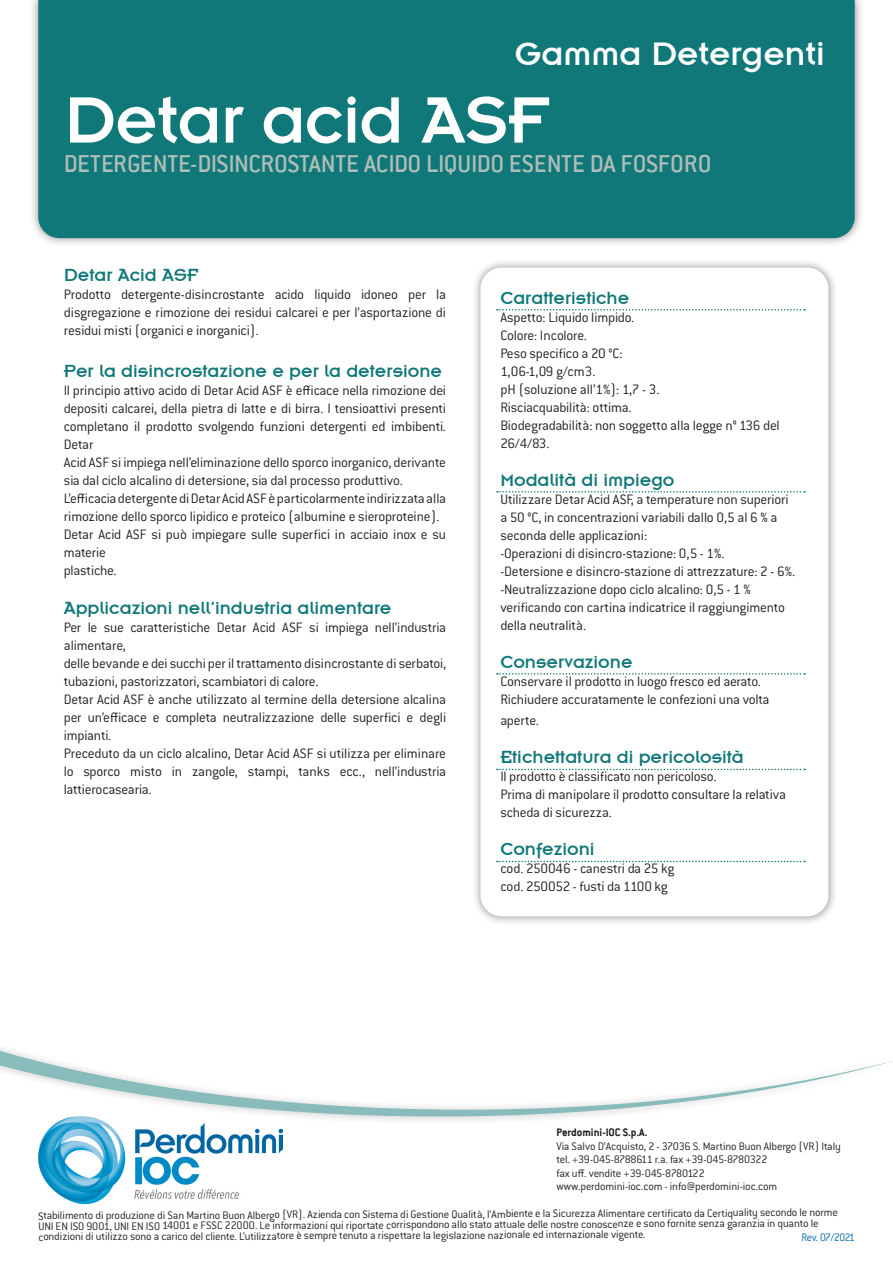
<style>
.page{position:relative;width:893px;height:1263px;background:#fff}
.page>*{position:absolute;margin:0;border:0;box-sizing:border-box;transform-origin:0 0}
._1_NOME_PRODOTTO{font:72px "Insignia";letter-spacing:-.01em;color:#fff}
.t1{font:36px "Insignia";color:#fff}
._1_NOME_PRODOTTO-2{font:500 27px "Conduit ITC";letter-spacing:-.005em;color:#afbeb8}
._6_H4{font:19.5px "Insignia A";color:#117879}
.t2{font:15px/18px "Conduit ITC Light";letter-spacing:-.015em;color:#231f20}
.pié_pagina{font:12px/10.8px "Conduit ITC Light";letter-spacing:-.02em;color:#231f20}
.pié_pagina-2{font:700 12px "Conduit ITC";color:#231f20}
._8_REV{font:12px "Conduit ITC Light";letter-spacing:-.04em;color:#0068a9;scale:.95 1}
</style>
<div class="page">
<div style="left:29px;top:0;width:835px;height:247px;background:#231f20;opacity:.5"></div>
<div style="left:38px;top:0;width:817px;height:238px;background:#117879"></div>
<div style="left:471px;top:258px;width:367px;height:667px;background:#231f20;opacity:.5"></div>
<div style="left:480px;top:268px;width:348px;height:648px;background:#fff;border-radius:21px"></div>
<svg style="left:497px;top:309px;width:308px;height:2px"></svg>
<svg style="left:497px;top:491px;width:308px;height:2px"></svg>
<svg style="left:497px;top:673px;width:308px;height:2px"></svg>
<svg style="left:497px;top:769px;width:308px;height:1px"></svg>
<div style="left:0;top:851px;width:893px;height:274px;background:#231f20;opacity:.5"></div>
<svg style="left:0;top:860px;width:893px;height:256px"></svg>
<img style="left:38px;top:1117px;width:245px;height:86px">
<p class="t1" style="left:515px;top:35px;width:311px">Gamma Detergenti</p>
<p class="_1_NOME_PRODOTTO" style="left:64px;top:83px;width:486px">Detar acid ASF</p>
<p class="_1_NOME_PRODOTTO-2" style="left:64px;top:149px;width:649px">DETERGENTE-DISINCROSTANTE ACIDO LIQUIDO ESENTE DA FOSFORO</p>
<p class="_6_H4" style="left:64px;top:265px;width:136px">Detar Acid ASF</p>
<p class="t2" style="left:64px;top:285px;width:384px;text-align:justify">Prodotto detergente-disincrostante acido liquido idoneo per la disgregazione e rimozione dei residui calcarei e per l’asportazione di residui misti (organici e inorganici).</p>
<p class="_6_H4" style="left:64px;top:361px;width:380px">Per la disincrostazione e per la detersione</p>
<p class="t2" style="left:64px;top:381px;width:384px;text-align:justify">Il principio attivo acido di Detar Acid ASF è efficace nella rimozione dei depositi calcarei, della pietra di latte e di birra. I tensioattivi presenti completano il prodotto svolgendo funzioni detergenti ed imbibenti.<br>Detar</p>
<p class="t2" style="left:64px;top:453px;width:384px">Acid ASF si impiega nell’eliminazione dello sporco inorganico, derivante sia dal ciclo alcalino di detersione, sia dal processo produttivo.</p>
<p class="t2" style="left:64px;top:489px;width:384px">L’efficacia detergente di Detar Acid ASF è particolarmente indirizzata alla rimozione dello sporco lipidico e proteico (albumine e sieroproteine).</p>
<p class="t2" style="left:64px;top:525px;width:384px">Detar Acid ASF si può impiegare sulle superfici in acciaio inox e su materie</p>
<p class="t2" style="left:64px;top:561px;width:54px">plastiche.</p>
<p class="_6_H4" style="left:64px;top:598px;width:329px">Applicazioni nell’industria alimentare</p>
<p class="t2" style="left:64px;top:618px;width:384px">Per le sue caratteristiche Detar Acid ASF si impiega nell’industria alimentare,</p>
<p class="t2" style="left:64px;top:654px;width:384px">delle bevande e dei succhi per il trattamento disincrostante di serbatoi, tubazioni, pastorizzatori, scambiatori di calore.</p>
<p class="t2" style="left:64px;top:690px;width:384px;text-align:justify">Detar Acid ASF è anche utilizzato al termine della detersione alcalina per un’efficace e completa neutralizzazione delle superfici e degli impianti.</p>
<p class="t2" style="left:64px;top:744px;width:384px;text-align:justify">Preceduto da un ciclo alcalino, Detar Acid ASF si utilizza per eliminare lo sporco misto in zangole, stampi, tanks ecc., nell’industria lattierocasearia.</p>
<p class="_6_H4" style="left:500px;top:288px;width:130px">Caratteristiche</p>
<p class="t2" style="left:500px;top:308px;width:135px">Aspetto: Liquido limpido.</p>
<p class="t2" style="left:500px;top:326px;width:88px">Colore: Incolore.</p>
<p class="t2" style="left:500px;top:344px;width:124px">Peso specifico a 20 °C:</p>
<p class="t2" style="left:500px;top:362px;width:97px">1,06-1,09 g/cm3.</p>
<p class="t2" style="left:500px;top:380px;width:161px">pH (soluzione all’1%): 1,7 - 3.</p>
<p class="t2" style="left:500px;top:398px;width:133px">Risciacquabilità: ottima.</p>
<p class="t2" style="left:500px;top:416px;width:281px">Biodegradabilità: non soggetto alla legge n° 136 del</p>
<p class="t2" style="left:500px;top:434px;width:51px">26/4/83.</p>
<p class="_6_H4" style="left:500px;top:470px;width:176px">Modalità di impiego</p>
<p class="t2" style="left:500px;top:490px;width:290px">Utilizzare Detar Acid ASF, a temperature non superiori</p>
<p class="t2" style="left:500px;top:508px;width:278px">a 50 °C, in concentrazioni variabili dallo 0,5 al 6 % a</p>
<p class="t2" style="left:500px;top:526px;width:148px">seconda delle applicazioni:</p>
<p class="t2" style="left:500px;top:544px;width:226px">-Operazioni di disincro-stazione: 0,5 - 1%.</p>
<p class="t2" style="left:500px;top:562px;width:296px">-Detersione e disincro-stazione di attrezzature: 2 - 6%.</p>
<p class="t2" style="left:500px;top:580px;width:252px">-Neutralizzazione dopo ciclo alcalino: 0,5 - 1 %</p>
<p class="t2" style="left:500px;top:598px;width:286px">verificando con cartina indicatrice il raggiungimento</p>
<p class="t2" style="left:500px;top:616px;width:87px">della neutralità.</p>
<p class="_6_H4" style="left:500px;top:652px;width:134px">Conservazione</p>
<p class="t2" style="left:500px;top:672px;width:262px">Conservare il prodotto in luogo fresco ed aerato.</p>
<p class="t2" style="left:500px;top:690px;width:271px">Richiudere accuratamente le confezioni una volta</p>
<p class="t2" style="left:500px;top:711px;width:40px">aperte.</p>
<p class="_6_H4" style="left:500px;top:747px;width:245px">Etichettatura di pericolosità</p>
<p class="t2" style="left:500px;top:767px;width:218px">Il prodotto è classificato non pericoloso.</p>
<p class="t2" style="left:500px;top:785px;width:287px">Prima di manipolare il prodotto consultare la relativa</p>
<p class="t2" style="left:500px;top:803px;width:113px">scheda di sicurezza.</p>
<p class="_6_H4" style="left:500px;top:839px;width:96px">Confezioni</p>
<p class="t2" style="left:500px;top:859px;width:175px">cod. 250046 - canestri da 25 kg</p>
<p class="t2" style="left:500px;top:877px;width:169px">cod. 250052 - fusti da 1100 kg</p>
<p class="pié_pagina-2" style="left:557px;top:1125px;width:93px">Perdomini-IOC S.p.A.</p>
<p class="pié_pagina" style="left:557px;top:1140px;width:286px">Via Salvo D’Acquisto, 2 - 37036 S. Martino Buon Albergo (VR) Italy</p>
<p class="pié_pagina" style="left:557px;top:1153px;width:213px">tel. +39-045-8788611 r.a. fax +39-045-8780322</p>
<p class="pié_pagina" style="left:557px;top:1167px;width:150px">fax uff. vendite +39-045-8780122</p>
<p class="pié_pagina" style="left:557px;top:1180px;width:222px">www.perdomini-ioc.com - info@perdomini-ioc.com</p>
<p class="pié_pagina" style="left:38px;top:1208px;width:801px">Stabilimento di produzione di San Martino Buon Albergo (VR). Azienda con Sistema di Gestione Qualità, l’Ambiente e la Sicurezza Alimentare certificato da Certiquality secondo le norme<br>UNI EN ISO 9001, UNI EN ISO 14001 e FSSC 22000. Le informazioni qui riportate corrispondono allo stato attuale delle nostre conoscenze e sono fornite senza garanzia in quanto le condizioni di utilizzo sono a carico del cliente. L’utilizzatore è sempre tenuto a rispettare la legislazione nazionale ed internazionale vigente.</p>
<p class="_8_REV" style="left:801px;top:1230px;width:58px">Rev. 07/2021</p>
</div>
